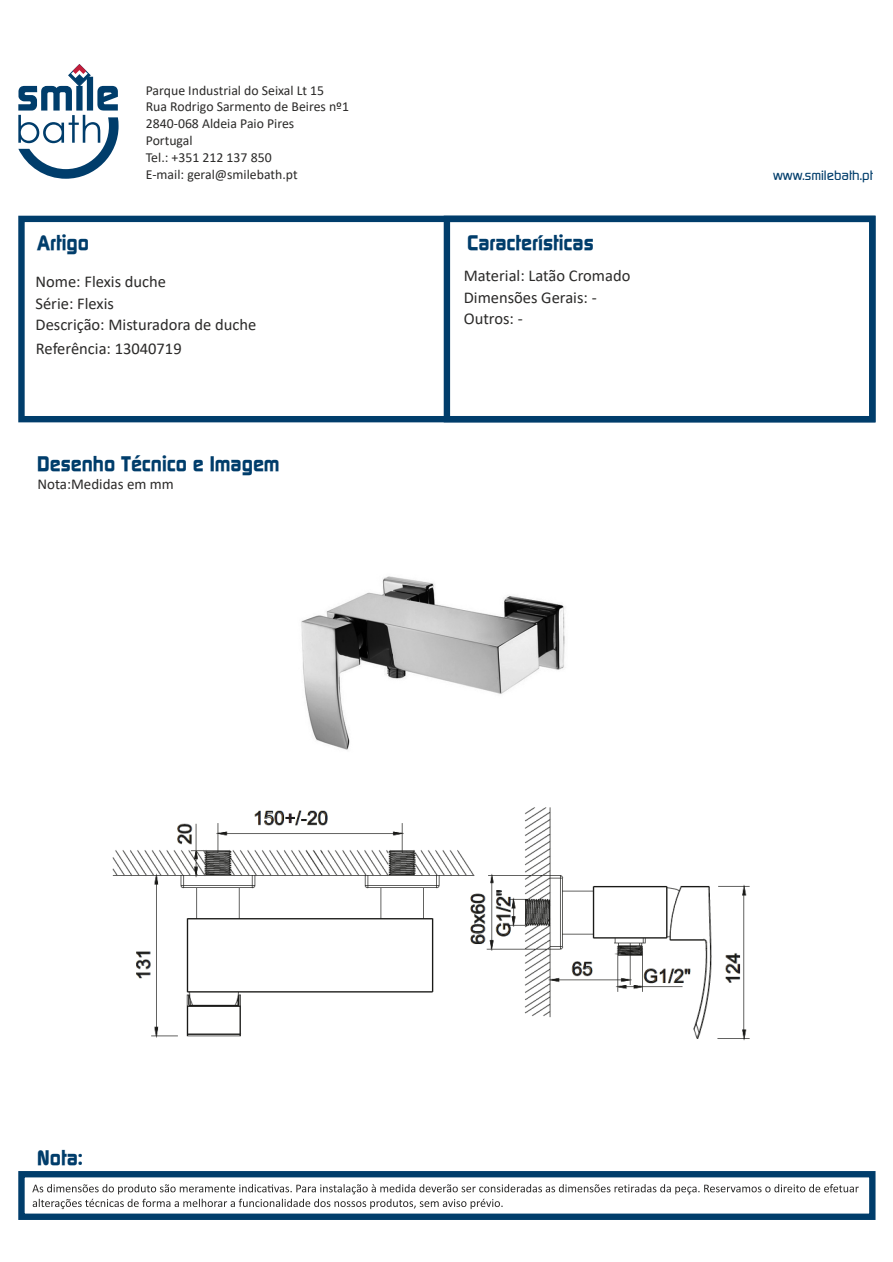
<style>
.page{position:relative;width:893px;height:1262px;background:#fff}
.page>*{position:absolute;margin:0;border:0;box-sizing:border-box;transform-origin:0 0}
.t1{font:700 21px "Continuum";color:#003d6b}
.t2{font:16.5px/21.5px "Calibri";color:#2b2a29}
.t3{font:15px "Calibri";color:#2b2a29}
.t4{font:13.8px/16.8px "Calibri";color:#2b2a29}
.t5{font:500 13.5px "Continuum";color:#003d6b}
</style>
<div class="page">
<div style="left:18px;top:216px;width:857px;height:206px;border:6px solid #003d6b"></div>
<div style="left:443px;top:216px;width:432px;height:206px;border:6px solid #003d6b"></div>
<div style="left:18px;top:1171px;width:857px;height:48px;border:6px solid #003d6b"></div>
<svg style="left:32px;top:1184px;width:826px;height:25px"></svg>
<svg style="left:18px;top:64px;width:101px;height:115px"></svg>
<img style="left:301px;top:576px;width:264px;height:174px">
<img style="left:112px;top:807px;width:638px;height:234px">
<p class="t4" style="left:146px;top:81px;width:205px">Parque Industrial do Seixal Lt 15<br>Rua Rodrigo Sarmento de Beires nº1<br>2840-068 Aldeia Paio Pires<br>Portugal<br>Tel.: +351 212 137 850<br>E-mail: geral@smilebath.pt</p>
<h1 class="t1" style="left:37px;top:229px;width:53px">Artigo</h1>
<h1 class="t1" style="left:467px;top:229px;width:128px">Características</h1>
<p class="t2" style="left:35px;top:271px;width:222px">Nome: Flexis duche<br>Série: Flexis<br>Descrição: Misturadora de duche</p>
<p class="t2" style="left:36px;top:338px;width:147px">Referência: 13040719</p>
<h1 class="t1" style="left:37px;top:449px;width:244px">Desenho Técnico e Imagem</h1>
<p class="t3" style="left:37px;top:474px;width:138px">Nota:Medidas em mm</p>
<p class="t2" style="left:463px;top:264px;width:168px">Material: Latão Cromado<br>Dimensões Gerais: -<br>Outros: -</p>
<p class="t5" style="left:773px;top:166px;width:101px">www.smilebath.pt</p>
<h1 class="t1" style="left:37px;top:1143px;width:47px">Nota:</h1>
</div>
